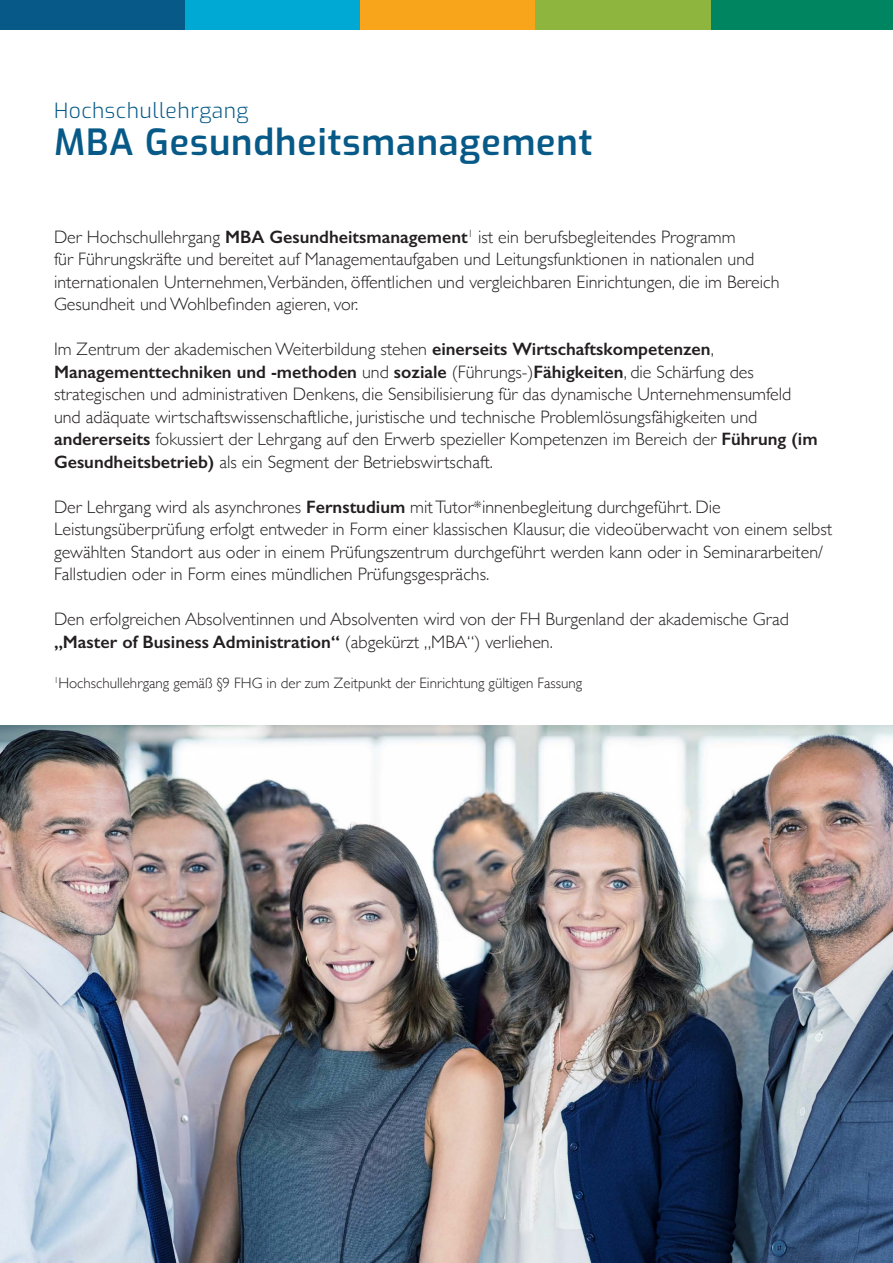
<style>
.page{position:relative;width:893px;height:1263px;background:#fff}
.page>*{position:absolute;margin:0;border:0;box-sizing:border-box;transform-origin:0 0}
.Sozialmanagement{font:100 36px "Exo";letter-spacing:.025em;color:#075a88}
.Hochschullehrgang{font:100 21px "Exo";letter-spacing:.025em;color:#075a88}
.Fließtext{font:300 18px/22.5px "Gill Sans";color:#231f20}
.Fließtext-2{font:600 18px "Gill Sans";color:#231f20}
.Klein_gedrucktes{font:300 15px "Gill Sans";color:#231f20}
.s1{font-weight:600}
.s2{font-weight:300}
</style>
<div class="page">
<div style="left:711px;top:0;width:182px;height:30px;background:#008561"></div>
<div style="left:359px;top:0;width:176px;height:30px;background:#f9a51b"></div>
<div style="left:535px;top:0;width:176px;height:30px;background:#8eb63e"></div>
<div style="left:184px;top:0;width:175px;height:30px;background:#00a9d4"></div>
<div style="left:0;top:0;width:184px;height:30px;background:#075a88"></div>
<img style="left:0;top:725px;width:893px;height:538px">
<p class="Hochschullehrgang" style="left:54px;top:95px;width:196px">Hochschullehrgang</p>
<p class="Sozialmanagement" style="left:54px;top:116px;width:540px">MBA Gesundheitsmanagement</p>
<p class="Fließtext" style="left:54px;top:225px;width:727px">Der Hochschullehrgang <span class="s1">MBA Gesundheitsmanagement</span><sup>1</sup> ist ein berufsbegleitendes Programm<br>für Führungskräfte und bereitet auf Managementaufgaben und Leitungsfunktionen in nationalen und internationalen Unternehmen,Verbänden, öffentlichen und vergleichbaren Einrichtungen, die im Bereich Gesundheit und Wohlbefinden agieren, vor.</p>
<p class="Fließtext" style="left:54px;top:337px;width:765px">Im Zentrum der akademischen Weiterbildung stehen <span class="s1">einerseits Wirtschaftskompetenzen</span>, <span class="s1">Managementtechniken und -methoden</span> und <span class="s1">soziale</span> (Führungs-)<span class="s1">Fähigkeiten</span>, die Schärfung des strategischen und administrativen Denkens, die Sensibilisierung für das dynamische Unternehmensumfeld und adäquate wirtschaftswissenschaftliche, juristische und technische Problemlösungsfähigkeiten und <span class="s1">andererseits</span> fokussiert der Lehrgang auf den Erwerb spezieller Kompetenzen im Bereich der <span class="s1">Führung (im Gesundheitsbetrieb)</span> als ein Segment der Betriebswirtschaft.</p>
<p class="Fließtext" style="left:54px;top:495px;width:780px">Der Lehrgang wird als asynchrones <span class="s1">Fernstudium</span> mit Tutor*innenbegleitung durchgeführt. Die Leistungsüberprüfung erfolgt entweder in Form einer klassischen Klausur, die videoüberwacht von einem selbst gewählten Standort aus oder in einem Prüfungszentrum durchgeführt werden kann oder in Seminararbeiten/ Fallstudien oder in Form eines mündlichen Prüfungsgesprächs.</p>
<p class="Fließtext" style="left:54px;top:607px;width:737px">Den erfolgreichen Absolventinnen und Absolventen wird von der FH Burgenland der akademische Grad</p>
<p class="Fließtext-2" style="left:54px;top:631px;width:500px">„Master of Business Administration“ <span class="s2">(abgekürzt „MBA“) verliehen.</span></p>
<p class="Klein_gedrucktes" style="left:54px;top:671px;width:530px"><sup>1</sup>Hochschullehrgang gemäß §9 FHG in der zum Zeitpunkt der Einrichtung gültigen Fassung</p>
</div>
